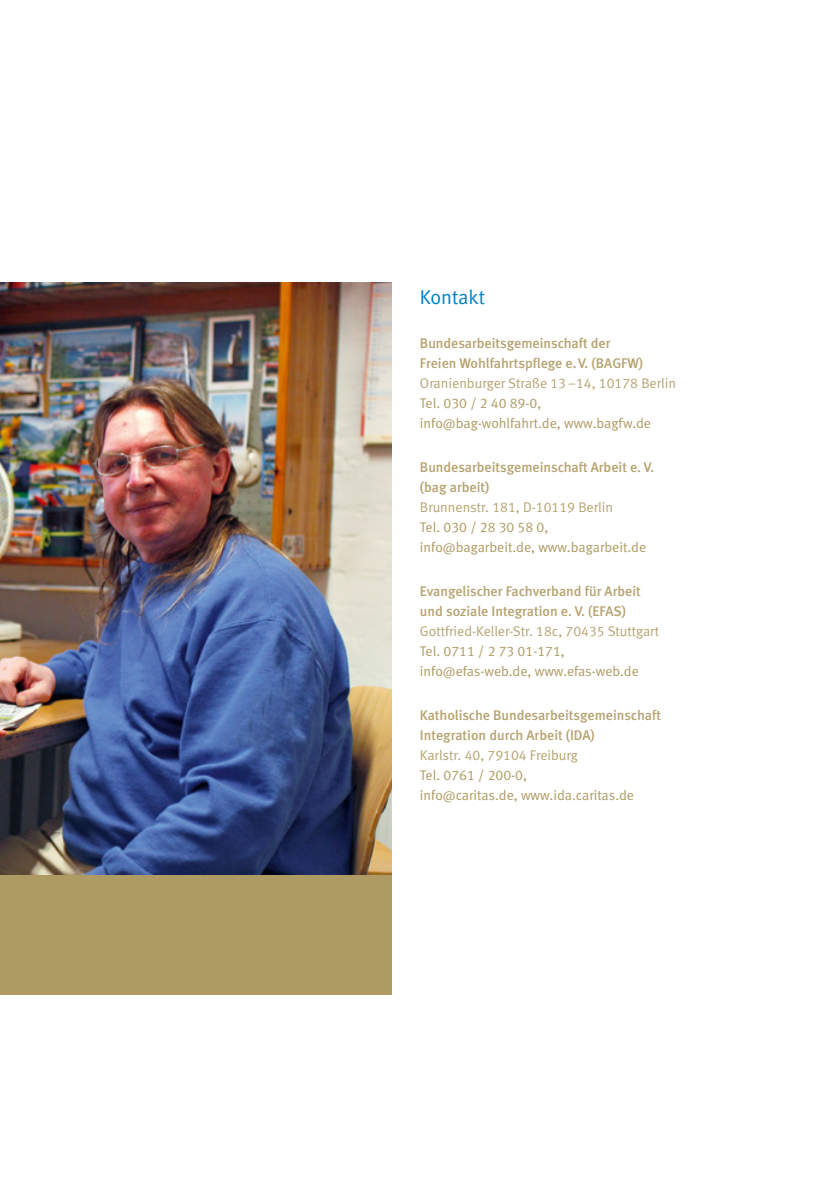
<style>
.page{position:relative;width:840px;height:1191px;background:#fff}
.page>*{position:absolute;margin:0;border:0;box-sizing:border-box;transform-origin:0 0}
.t1{font:20px "Meta Normal LF";color:#0080c6}
.t2{font:14px/20px "Meta Medium LF";color:#b6a371}
.t3{font:14px "Meta Normal";color:#ae9a63}
.t4{font:14px "Meta Normal LF";color:#b6a371}
.t5{font:14px "Meta Normal LF";color:#ae9a63}
</style>
<div class="page">
<img style="left:0;top:282px;width:391px;height:593px">
<div style="left:0;top:875px;width:391px;height:119px;background:#ae9a63"></div>
<h1 class="t1" style="left:420px;top:286px;width:66px">Kontakt</h1>
<p class="t2" style="left:420px;top:333px;width:224px">Bundesarbeitsgemeinschaft der<br>Freien Wohlfahrtspflege e.V. (BAGFW)</p>
<p class="t4" style="left:420px;top:375px;width:257px">Oranienburger Straße 13–14, 10178 Berlin</p>
<p class="t5" style="left:420px;top:395px;width:123px">Tel. 030 / 2 40 89-0,</p>
<p class="t3" style="left:420px;top:415px;width:232px">info@bag-wohlfahrt.de, www.bagfw.de</p>
<p class="t2" style="left:420px;top:457px;width:236px">Bundesarbeitsgemeinschaft Arbeit e. V. (bag arbeit)</p>
<p class="t4" style="left:420px;top:499px;width:194px">Brunnenstr. 181, D-10119 Berlin</p>
<p class="t5" style="left:420px;top:519px;width:130px">Tel. 030 / 28 30 58 0,</p>
<p class="t3" style="left:420px;top:539px;width:228px">info@bagarbeit.de, www.bagarbeit.de</p>
<p class="t2" style="left:420px;top:581px;width:222px">Evangelischer Fachverband für Arbeit und soziale Integration e. V. (EFAS)</p>
<p class="t4" style="left:420px;top:623px;width:240px">Gottfried-Keller-Str. 18c, 70435 Stuttgart</p>
<p class="t5" style="left:420px;top:643px;width:146px">Tel. 0711 / 2 73 01-171,</p>
<p class="t3" style="left:420px;top:663px;width:220px">info@efas-web.de, www.efas-web.de</p>
<p class="t2" style="left:420px;top:705px;width:242px">Katholische Bundesarbeitsgemeinschaft<br>Integration durch Arbeit (IDA)</p>
<p class="t4" style="left:420px;top:747px;width:159px">Karlstr. 40, 79104 Freiburg</p>
<p class="t5" style="left:420px;top:767px;width:108px">Tel. 0761 / 200-0,</p>
<p class="t3" style="left:420px;top:787px;width:215px">info@caritas.de, www.ida.caritas.de</p>
</div>
